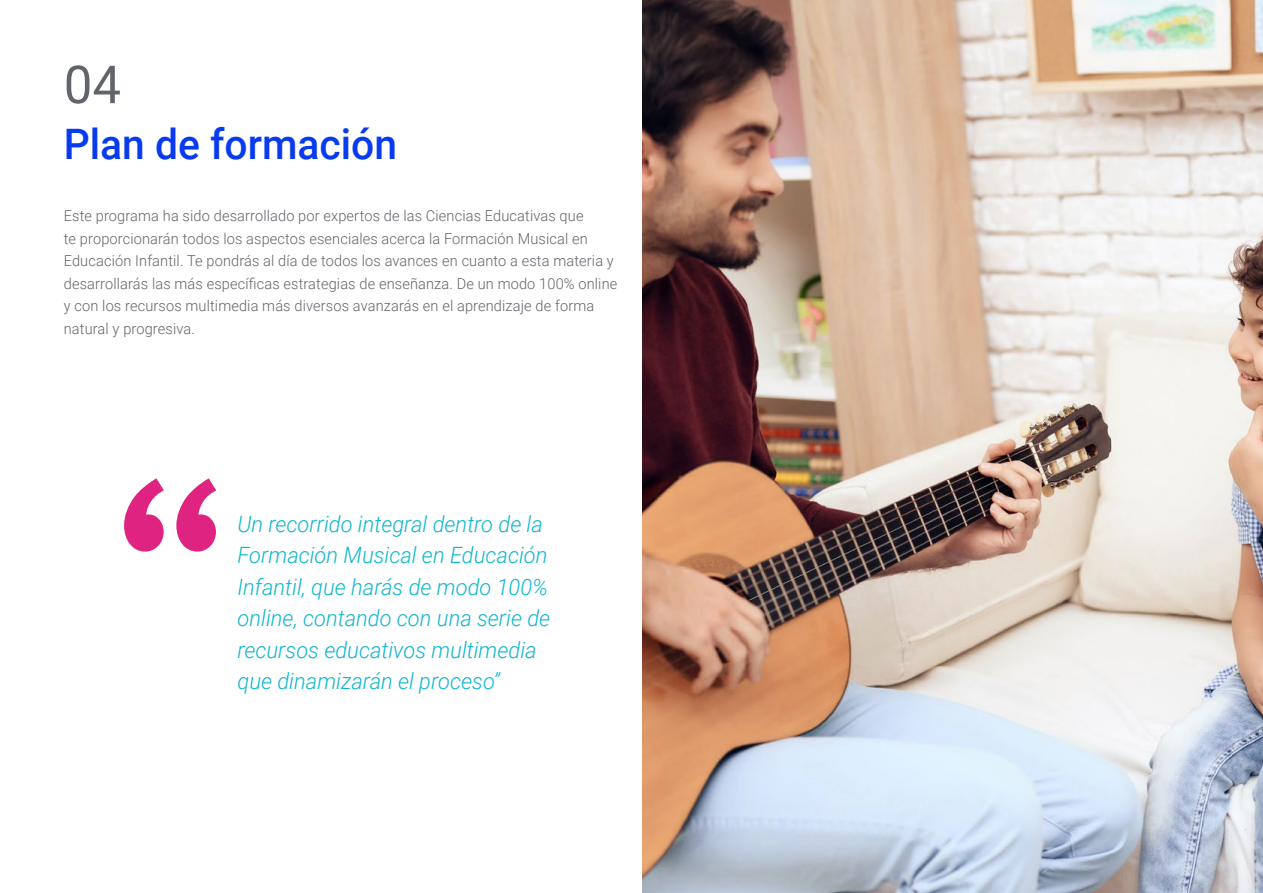
<style>
.page{position:relative;width:1263px;height:893px;background:#fff}
.page>*{position:absolute;margin:0;border:0;box-sizing:border-box;transform-origin:0 0}
.t1{font:52.5px "Roboto";color:#61646a}
.t2{font:500 42px "Roboto";color:#083bee}
.t3{font:italic 300 22.5px/31.5px "Roboto";color:#0fb6cf}
.t4{font:300 15px/22.5px "Roboto";letter-spacing:.01em;color:#61646a}
</style>
<div class="page">
<svg style="left:124px;top:478px;width:92px;height:74px"></svg>
<img style="left:642px;top:0;width:621px;height:893px">
<h1 class="t1" style="left:64px;top:48px;width:59px">04</h1>
<h2 class="t2" style="left:64px;top:115px;width:335px">Plan de formación</h2>
<p class="t4" style="left:64px;top:204px;width:555px">Este programa ha sido desarrollado por expertos de las Ciencias Educativas que<br>te proporcionarán todos los aspectos esenciales acerca la Formación Musical en Educación Infantil. Te pondrás al día de todos los avances en cuanto a esta materia y desarrollarás las más específicas estrategias de enseñanza. De un modo 100% online y con los recursos multimedia más diversos avanzarás en el aprendizaje de forma natural y progresiva.</p>
<h3 class="t3" style="left:237px;top:507px;width:314px">Un recorrido integral dentro de la<br>Formación Musical en Educación<br>Infantil, que harás de modo 100% online, contando con una serie de recursos educativos multimedia que dinamizarán el proceso”</h3>
</div>
